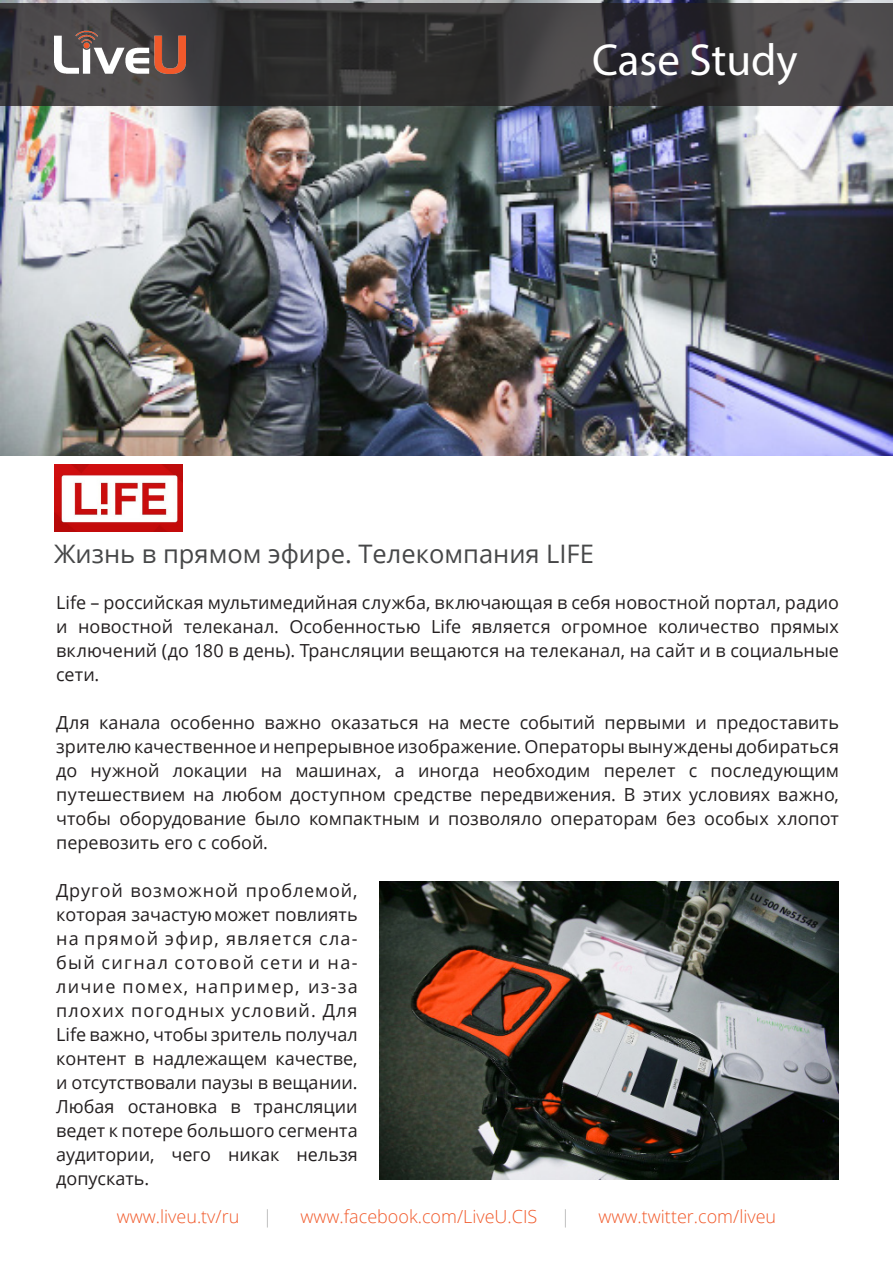
<style>
.page{position:relative;width:893px;height:1263px;background:#fff}
.page>*{position:absolute;margin:0;border:0;box-sizing:border-box;transform-origin:0 0}
.t1{font:45px "Myriad Pro";color:#fff}
.t2{font:25.5px "Open Sans";color:#464748}
.t3{font:18px/24px "Open Sans";color:#231f20;text-align:justify}
.t4{font:300 18px "Open Sans";color:#f1592a}
.t5{font:300 18px "Open Sans";color:#aaabab}
</style>
<div class="page">
<img style="left:54px;top:464px;width:129px;height:68px">
<img style="left:380px;top:881px;width:459px;height:298px">
<img style="left:0;top:0;width:893px;height:455px">
<svg style="left:0;top:3px;width:893px;height:102px;background:#3a393b"></svg>
<img style="left:54px;top:31px;width:131px;height:46px">
<p class="t1" style="left:592px;top:32px;width:207px">Case Study</p>
<p class="t2" style="left:54px;top:536px;width:541px">Жизнь в прямом эфире. Телекомпания LIFE</p>
<p class="t3" style="left:56px;top:590px;width:784px">Life – российская мультимедийная служба, включающая в себя новостной портал, радио и новостной телеканал. Особенностью Life является огромное количество прямых включений (до 180 в день). Трансляции вещаются на телеканал, на сайт и в социальные сети.</p>
<p class="t3" style="left:56px;top:710px;width:784px">Для канала особенно важно оказаться на месте событий первыми и предоставить зрителю качественное и непрерывное изображение. Операторы вынуждены добираться до нужной локации на машинах, а иногда необходим перелет с последующим путешествием на любом доступном средстве передвижения. В этих условиях важно, чтобы оборудование было компактным и позволяло операторам без особых хлопот перевозить его с собой.</p>
<p class="t3" style="left:56px;top:878px;width:303px">Другой возможной проблемой, которая зачастую может повлиять на прямой эфир, является сла&shy;бый сигнал сотовой сети и на&shy;личие помех, например, из-за плохих погодных условий. Для Life важно, чтобы зритель получал контент в надлежащем качестве, и отсутствовали паузы в вещании.<br>Любая остановка в трансляции ведет к потере большого сегмента аудитории, чего никак нельзя допускать.</p>
<p class="t4" style="left:117px;top:1204px;width:124px">www.liveu.tv/ru</p>
<p class="t5" style="left:263px;top:1204px;width:11px">|</p>
<p class="t4" style="left:301px;top:1204px;width:238px">www.facebook.com/LiveU.CIS</p>
<p class="t5" style="left:561px;top:1204px;width:11px">|</p>
<p class="t4" style="left:598px;top:1204px;width:179px">www.twitter.com/liveu</p>
</div>
